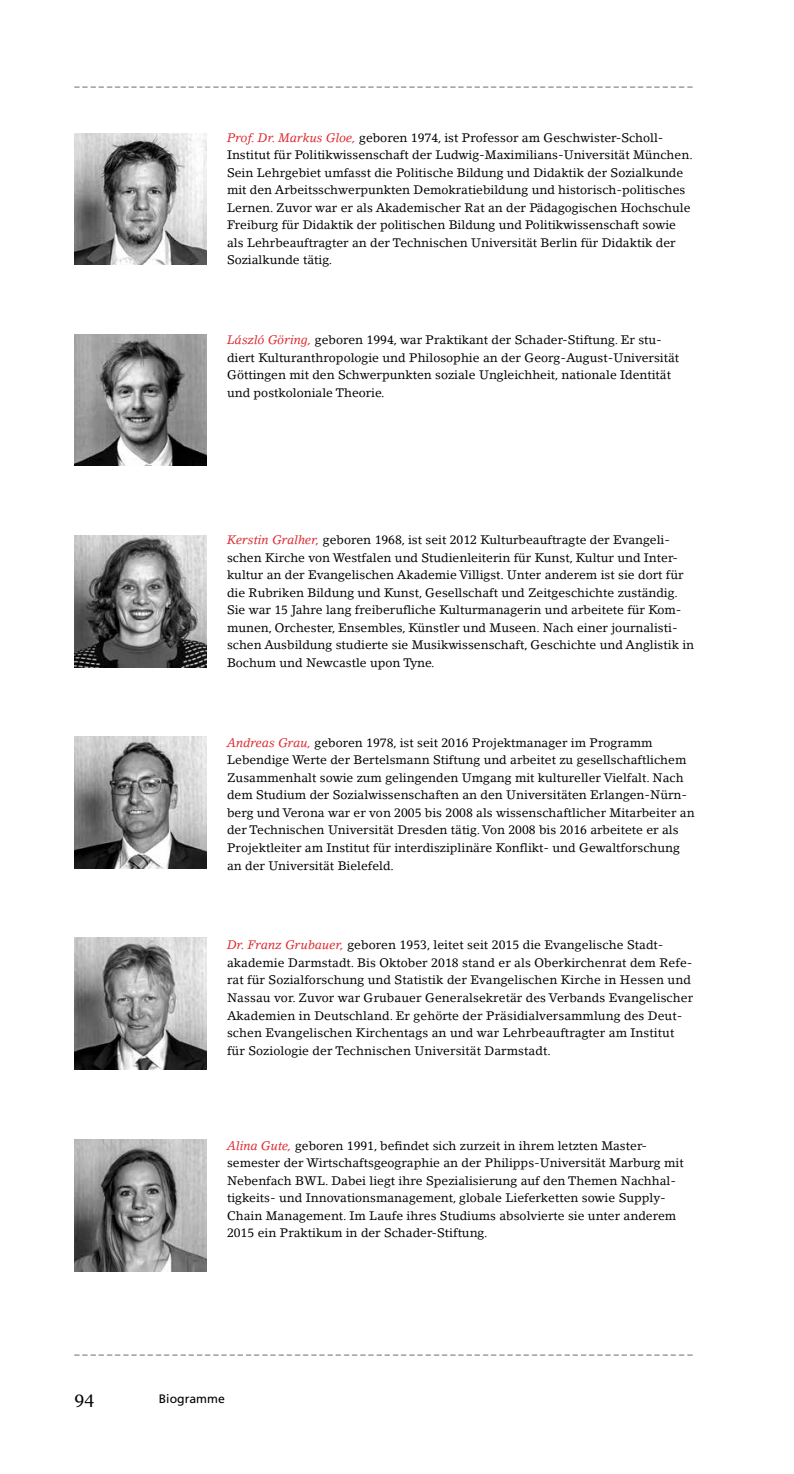
<style>
.page{position:relative;width:794px;height:1474px;background:#fff}
.page>*{position:absolute;margin:0;border:0;box-sizing:border-box;transform-origin:0 0}
.t1{font:17.5px "Georgia";color:#000}
.t2{font:12.25px/17.5px "Lino Letter Std";color:#000}
.t3{font:12.25px "Frutiger";color:#000}
.t4{font:10.5px "Frutiger";color:#000}
.s1{font-style:italic;color:#dc2c32}
</style>
<div class="page">
<img style="left:74px;top:133px;width:132px;height:132px">
<img style="left:74px;top:334px;width:132px;height:131px">
<img style="left:74px;top:535px;width:132px;height:132px">
<img style="left:74px;top:736px;width:132px;height:132px">
<img style="left:74px;top:937px;width:132px;height:132px">
<img style="left:74px;top:1139px;width:132px;height:132px">
<p class="t4" style="left:74px;top:76px;width:619px">_ _ _ _ _ _ _ _ _ _ _ _ _ _ _ _ _ _ _ _ _ _ _ _ _ _ _ _ _ _ _ _ _ _ _ _ _ _ _ _ _ _ _ _ _ _ _ _ _ _ _ _ _ _ _ _ _ _ _ _ _ _ _ _ _ _ _ _ _ _ _ _ _ _ _ _</p>
<p class="t2" style="left:227px;top:129px;width:467px"><span class="s1">Prof. Dr. Markus Gloe,</span> geboren 1974, ist Professor am Geschwister-Scholl-Institut für Politikwissenschaft der Ludwig-Maximilians-Universität München.<br>Sein Lehrgebiet umfasst die Politische Bildung und Didaktik der Sozialkunde mit den Arbeitsschwerpunkten Demokratiebildung und historisch-politisches Lernen. Zuvor war er als Akademischer Rat an der Pädagogischen Hochschule Freiburg für Didaktik der politischen Bildung und Politikwissenschaft sowie als Lehrbeauftragter an der Technischen Universität Berlin für Didaktik der Sozialkunde tätig.</p>
<p class="t2" style="left:227px;top:331px;width:454px"><span class="s1">László Göring,</span> geboren 1994, war Praktikant der Schader-Stiftung. Er stu&shy;diert Kulturanthropologie und Philosophie an der Georg-August-Universität Göttingen mit den Schwerpunkten soziale Ungleichheit, nationale Identität und postkoloniale Theorie.</p>
<p class="t2" style="left:227px;top:531px;width:468px"><span class="s1">Kerstin Gralher,</span> geboren 1968, ist seit 2012 Kulturbeauftragte der Evangeli&shy;schen Kirche von Westfalen und Studienleiterin für Kunst, Kultur und Inter&shy;kultur an der Evangelischen Akademie Villigst. Unter anderem ist sie dort für die Rubriken Bildung und Kunst, Gesellschaft und Zeitgeschichte zuständig.<br>Sie war 15 Jahre lang freiberufliche Kulturmanagerin und arbeitete für Kom&shy;munen, Orchester, Ensembles, Künstler und Museen. Nach einer journalisti&shy;schen Ausbildung studierte sie Musikwissenschaft, Geschichte und Anglistik in Bochum und Newcastle upon Tyne.</p>
<p class="t2" style="left:227px;top:733px;width:469px"><span class="s1">Andreas Grau,</span> geboren 1978, ist seit 2016 Projektmanager im Programm Lebendige Werte der Bertelsmann Stiftung und arbeitet zu gesellschaftlichem Zusammenhalt sowie zum gelingenden Umgang mit kultureller Vielfalt. Nach dem Studium der Sozialwissenschaften an den Universitäten Erlangen-Nürn&shy;berg und Verona war er von 2005 bis 2008 als wissenschaftlicher Mitarbeiter an der Technischen Universität Dresden tätig. Von 2008 bis 2016 arbeitete er als Projektleiter am Institut für interdisziplinäre Konflikt- und Gewaltforschung an der Universität Bielefeld.</p>
<p class="t2" style="left:227px;top:936px;width:467px"><span class="s1">Dr. Franz Grubauer,</span> geboren 1953, leitet seit 2015 die Evangelische Stadt&shy;akademie Darmstadt. Bis Oktober 2018 stand er als Oberkirchenrat dem Refe&shy;rat für Sozialforschung und Statistik der Evangelischen Kirche in Hessen und Nassau vor. Zuvor war Grubauer Generalsekretär des Verbands Evangelischer Akademien in Deutschland. Er gehörte der Präsidialversammlung des Deut&shy;schen Evangelischen Kirchentags an und war Lehrbeauftragter am Institut für Soziologie der Technischen Universität Darmstadt.</p>
<p class="t2" style="left:227px;top:1136px;width:458px"><span class="s1">Alina Gute,</span> geboren 1991, befindet sich zurzeit in ihrem letzten Master&shy;semester der Wirtschaftsgeographie an der Philipps-Universität Marburg mit Nebenfach BWL. Dabei liegt ihre Spezialisierung auf den Themen Nachhal&shy;tigkeits- und Innovationsmanagement, globale Lieferketten sowie Supply-Chain Management. Im Laufe ihres Studiums absolvierte sie unter anderem 2015 ein Praktikum in der Schader-Stiftung.</p>
<p class="t4" style="left:74px;top:1343px;width:619px">_ _ _ _ _ _ _ _ _ _ _ _ _ _ _ _ _ _ _ _ _ _ _ _ _ _ _ _ _ _ _ _ _ _ _ _ _ _ _ _ _ _ _ _ _ _ _ _ _ _ _ _ _ _ _ _ _ _ _ _ _ _ _ _ _ _ _ _ _ _ _ _ _ _ _ _</p>
<h1 class="t1" style="left:74px;top:1386px;width:21px">94</h1>
<p class="t3" style="left:159px;top:1391px;width:68px">Biogramme</p>
</div>
